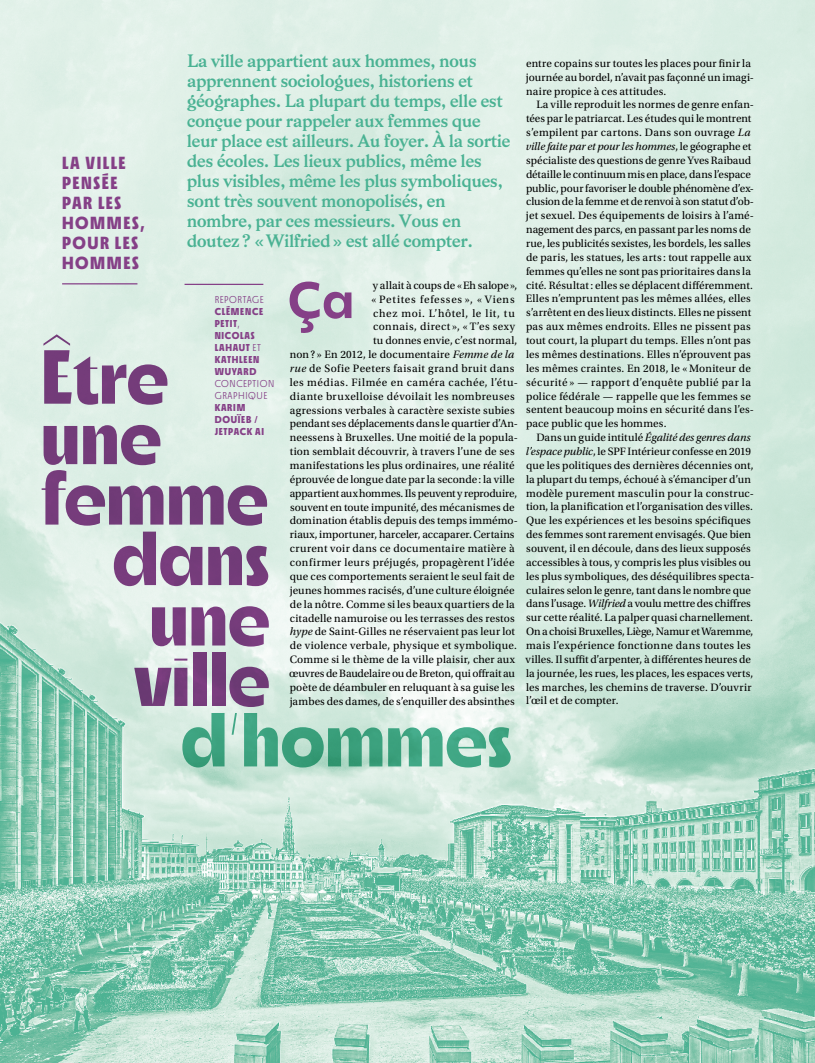
<style>
.page{position:relative;width:815px;height:1063px;background:#fff}
.page>*{position:absolute;margin:0;border:0;box-sizing:border-box;transform-origin:0 0}
.t1{font:700 76.38px "Roba V0.5 High";color:#854087}
.t2{font:700 76.38px "Roba V0.5 High";color:#4ab293}
.t3{font:600 51.25px "Roba V0.5 Low";color:#854087}
.t4{font:17.5px/20px "Bagnard";color:#4ab293}
.t5{font:700 17.5px/20px "Roba V0.5 Low";letter-spacing:.085em;color:#854087}
.t6{font:11.25px/13.9px "Utopia Std";letter-spacing:.01em;color:#000}
.t7{font:11.25px "Utopia Std";letter-spacing:-.015em;color:#000}
.t8{font:11.25px "Utopia Std";letter-spacing:.04em;color:#000}
.t9{font:11.25px "Utopia Std";letter-spacing:.045em;color:#000}
.t10{font:11.25px "Utopia Std";letter-spacing:.035em;color:#000}
.t11{font:11.25px "Utopia Std";letter-spacing:.065em;color:#000}
.t12{font:700 10px/12px "Roba V0.5 Low";letter-spacing:.075em;color:#854087}
.t13{font:300 10px/12px "Roba V0.5 Low";letter-spacing:.06em;color:#854087}
.s1{font-style:italic}
.s2{font-weight:300}
</style>
<div class="page">
<img style="left:0;top:0;width:815px;height:1063px">
<hr style="left:62px;top:283px;width:75px;height:1px;background:#854087">
<hr style="left:185px;top:284px;width:78px;height:1px;background:#854087">
<svg style="left:809px;top:531px;width:6px;height:519px;background:#9fd3bf"></svg>
<h3 class="t5" style="left:62px;top:153px;width:84px">LA VILLE<br>PENSÉE<br>PAR LES<br>HOMMES,<br>POUR LES<br>HOMMES</h3>
<p class="t4" style="left:187px;top:51px;width:325px">La ville appartient aux hommes, nous apprennent sociologues, historiens et géographes. La plupart du temps, elle est conçue pour rappeler aux femmes que leur place est ailleurs. Au foyer. À la sortie des écoles. Les lieux publics, même les plus visibles, même les plus symboliques, sont très souvent monopolisés, en nombre, par ces messieurs. Vous en doutez? «Wilfried» est allé compter.</p>
<h2 class="t3" style="left:288px;top:265px;width:67px">Ça</h2>
<p class="t6" style="left:373px;top:278px;width:146px">y allait à coups de «Eh salope»,</p>
<p class="t11" style="left:372px;top:293px;width:144px">« Petites fefesses », « Viens</p>
<p class="t9" style="left:373px;top:307px;width:143px">chez moi. L’hôtel, le lit, tu</p>
<p class="t8" style="left:373px;top:321px;width:143px">connais, direct », « T’es sexy</p>
<p class="t6" style="left:373px;top:334px;width:146px">tu donnes envie, c’est normal,</p>
<p class="t6" style="left:290px;top:348px;width:226px">non? » En 2012, le documentaire <span class="s1">Femme de la</span></p>
<p class="t8" style="left:290px;top:362px;width:226px"><span class="s1">rue</span> de Sofie Peeters faisait grand bruit dans</p>
<p class="t9" style="left:290px;top:376px;width:230px">les médias. Filmée en caméra cachée, l’étu-</p>
<p class="t10" style="left:290px;top:390px;width:226px">diante bruxelloise dévoilait les nombreuses</p>
<p class="t6" style="left:290px;top:403px;width:226px">agressions verbales à caractère sexiste subies</p>
<p class="t6" style="left:290px;top:417px;width:230px">pendant ses déplacements dans le quartier d’An-</p>
<p class="t6" style="left:290px;top:431px;width:230px">neessens à Bruxelles. Une moitié de la popula-</p>
<p class="t6" style="left:290px;top:445px;width:226px">tion semblait découvrir, à travers l’une de ses</p>
<p class="t6" style="left:290px;top:459px;width:226px">manifestations les plus ordinaires, une réalité</p>
<p class="t6" style="left:290px;top:473px;width:226px">éprouvée de longue date par la seconde: la ville</p>
<p class="t7" style="left:290px;top:487px;width:229px">appartient aux hommes. Ils peuvent y reproduire,</p>
<p class="t6" style="left:290px;top:500px;width:226px">souvent en toute impunité, des mécanismes de</p>
<p class="t6" style="left:290px;top:514px;width:229px">domination établis depuis des temps immémo-</p>
<p class="t6" style="left:290px;top:528px;width:226px">riaux, importuner, harceler, accaparer. Certains</p>
<p class="t6" style="left:290px;top:542px;width:226px">crurent voir dans ce documentaire matière à</p>
<p class="t6" style="left:290px;top:556px;width:226px">confirmer leurs préjugés, propagèrent l’idée</p>
<p class="t6" style="left:290px;top:570px;width:226px">que ces comportements seraient le seul fait de</p>
<p class="t6" style="left:290px;top:583px;width:226px">jeunes hommes racisés, d’une culture éloignée</p>
<p class="t6" style="left:290px;top:597px;width:226px">de la nôtre. Comme si les beaux quartiers de la</p>
<p class="t6" style="left:290px;top:611px;width:226px">citadelle namuroise ou les terrasses des restos</p>
<p class="t6" style="left:290px;top:625px;width:227px"><span class="s1">hype</span> de Saint-Gilles ne réservaient pas leur lot</p>
<p class="t6" style="left:290px;top:639px;width:228px">de violence verbale, physique et symbolique.</p>
<p class="t6" style="left:290px;top:653px;width:227px">Comme si le thème de la ville plaisir, cher aux</p>
<p class="t7" style="left:289px;top:667px;width:227px">œuvres de Baudelaire ou de Breton, qui offrait au</p>
<p class="t6" style="left:290px;top:680px;width:226px">poète de déambuler en reluquant à sa guise les</p>
<p class="t6" style="left:290px;top:694px;width:226px">jambes des dames, de s’enquiller des absinthes</p>
<p class="t13" style="left:215px;top:293px;width:51px">REPORTAGE</p>
<p class="t12" style="left:215px;top:305px;width:50px">CLÉMENCE<br>PETIT<span class="s2">,<br></span>NICOLAS<br>LAHAUT <span class="s2">ET<br></span>KATHLEEN<br>WUYARD</p>
<p class="t13" style="left:215px;top:377px;width:61px">CONCEPTION<br>GRAPHIQUE</p>
<p class="t12" style="left:215px;top:401px;width:51px">KARIM<br>DOUÏEB /<br>JETPACK AI</p>
<h1 class="t1" style="left:41px;top:329px;width:129px">Être</h1>
<h1 class="t1" style="left:41px;top:390px;width:122px">une</h1>
<h1 class="t1" style="left:41px;top:450px;width:229px">femme</h1>
<h1 class="t1" style="left:112px;top:511px;width:159px">dans</h1>
<h1 class="t1" style="left:149px;top:571px;width:122px">une</h1>
<h1 class="t1" style="left:134px;top:632px;width:137px">ville</h1>
<h1 class="t2" style="left:181px;top:692px;width:333px">d’hommes</h1>
<p class="t6" style="left:526px;top:56px;width:230px">entre copains sur toutes les places pour finir la journée au bordel, n’avait pas façonné un imagi&shy;naire propice à ces attitudes.</p>
<p class="t6" style="left:526px;top:98px;width:230px;text-indent:11px">La ville reproduit les normes de genre enfan&shy;tées par le patriarcat. Les études qui le montrent s’empilent par cartons. Dans son ouvrage <span class="s1">La ville faite par et pour les hommes</span>, le géographe et spécialiste des questions de genre Yves Raibaud détaille le continuum mis en place, dans l’espace public, pour favoriser le double phénomène d’ex&shy;clusion de la femme et de renvoi à son statut d’ob&shy;jet sexuel. Des équipements de loisirs à l’amé&shy;nagement des parcs, en passant par les noms de rue, les publicités sexistes, les bordels, les salles de paris, les statues, les arts : tout rappelle aux femmes qu’elles ne sont pas prioritaires dans la cité. Résultat: elles se déplacent différemment.<br>Elles n’empruntent pas les mêmes allées, elles s’arrêtent en des lieux distincts. Elles ne pissent pas aux mêmes endroits. Elles ne pissent pas tout court, la plupart du temps. Elles n’ont pas les mêmes destinations. Elles n’éprouvent pas les mêmes craintes. En 2018, le «Moniteur de sécurité » — rapport d’enquête publié par la police fédérale — rappelle que les femmes se sentent beaucoup moins en sécurité dans l’es&shy;pace public que les hommes.</p>
<p class="t6" style="left:526px;top:431px;width:230px;text-indent:11px">Dans un guide intitulé <span class="s1">Égalité des genres dans l’espace public</span>, le SPF Intérieur confesse en 2019 que les politiques des dernières décennies ont, la plupart du temps, échoué à s’émanciper d’un modèle purement masculin pour la construc&shy;tion, la planification et l’organisation des villes.<br>Que les expériences et les besoins spécifiques des femmes sont rarement envisagés. Que bien souvent, il en découle, dans des lieux supposés accessibles à tous, y compris les plus visibles ou les plus symboliques, des déséquilibres specta&shy;culaires selon le genre, tant dans le nombre que dans l’usage. <span class="s1">Wilfried</span> a voulu mettre des chiffres sur cette réalité. La palper quasi charnellement.<br>On a choisi Bruxelles, Liège, Namur et Waremme, mais l’expérience fonctionne dans toutes les villes. Il suffit d’arpenter, à différentes heures de la journée, les rues, les places, les espaces verts, les marches, les chemins de traverse. D’ouvrir l’œil et de compter.</p>
</div>
